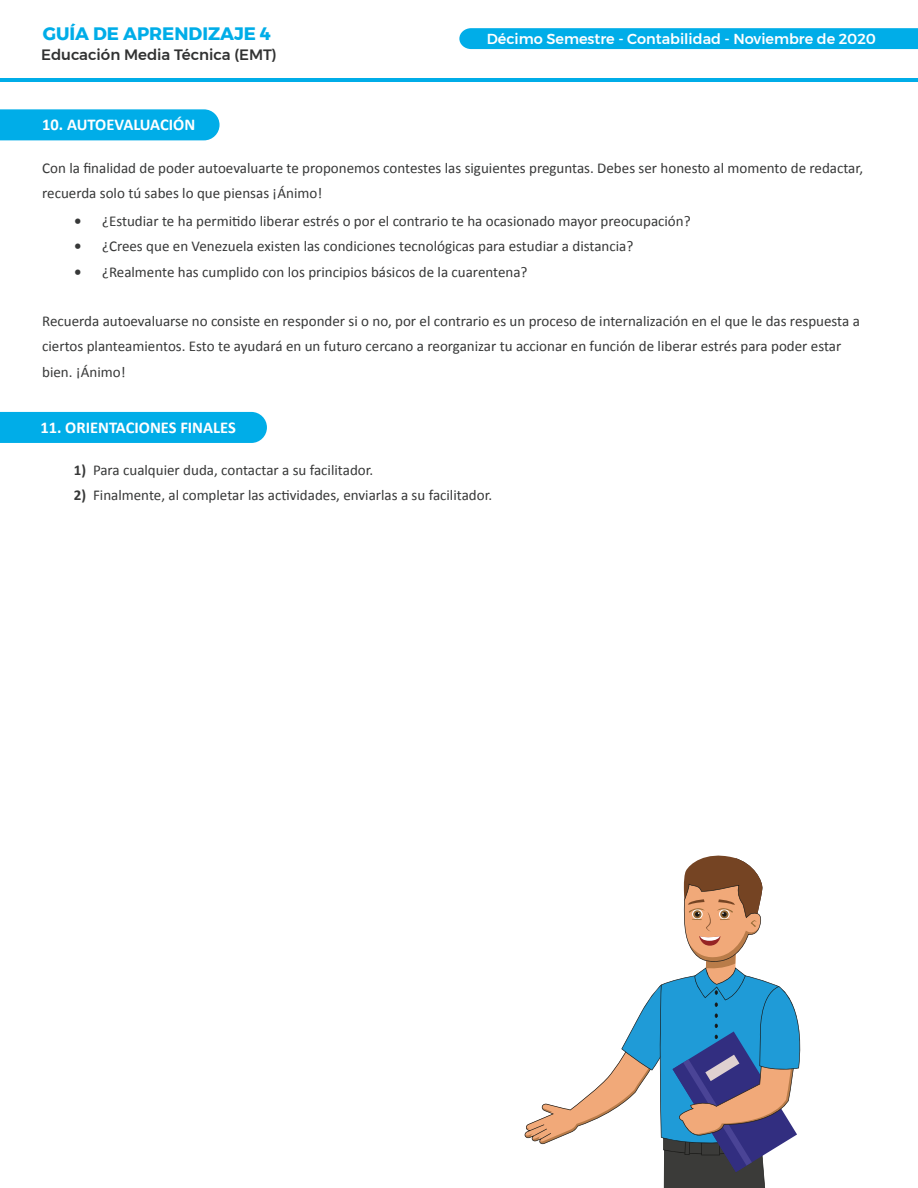
<style>
.page{position:relative;width:918px;height:1188px;background:#fff}
.page>*{position:absolute;margin:0;border:0;box-sizing:border-box;transform-origin:0 0}
.t1{font:700 18px "Montserrat";color:#00ade8}
.t2{font:700 16.5px "Calibri";color:#fff}
.t3{font:15px/25.5px "Calibri";color:#373838}
.t4{font:500 15px "Montserrat";color:#313232}
.t5{font:700 15px "Calibri";color:#373838}
.t6{font:500 14.4px "Montserrat";color:#fff}
.s1{font-weight:700}
</style>
<div class="page">
<div style="left:0;top:412px;width:267px;height:31px;background:#00ade8"></div>
<div style="left:0;top:109px;width:220px;height:31px;background:#00ade8"></div>
<hr style="left:0;top:78px;width:918px;height:3px;background:#00ade8">
<div style="left:459px;top:28px;width:459px;height:21px;background:#00ade8"></div>
<svg style="left:524px;top:855px;width:277px;height:333px"></svg>
<p class="t1" style="left:43px;top:23px;width:230px">GUÍA DE APRENDIZAJE 4</p>
<p class="t6" style="left:487px;top:31px;width:391px">Décimo Semestre - Contabilidad - Noviembre de 2020</p>
<p class="t4" style="left:41px;top:47px;width:237px">Educación Media Técnica (EMT)</p>
<p class="t2" style="left:42px;top:117px;width:155px">10. AUTOEVALUACIÓN</p>
<p class="t3" style="left:42px;top:155px;width:822px">Con la finalidad de poder autoevaluarte te proponemos contestes las siguientes preguntas. Debes ser honesto al momento de redactar, recuerda solo tú sabes lo que piensas ¡Ánimo!</p>
<p class="t5" style="left:74px;top:214px;width:9px">ï</p>
<p class="t3" style="left:102px;top:208px;width:590px">¿Estudiar te ha permitido liberar estrés o por el contrario te ha ocasionado mayor preocupación?</p>
<p class="t5" style="left:74px;top:239px;width:9px">ï</p>
<p class="t3" style="left:102px;top:234px;width:533px">¿Crees que en Venezuela existen las condiciones tecnológicas para estudiar a distancia?</p>
<p class="t5" style="left:74px;top:265px;width:9px">ï</p>
<p class="t3" style="left:102px;top:259px;width:427px">¿Realmente has cumplido con los principios básicos de la cuarentena?</p>
<p class="t3" style="left:42px;top:308px;width:819px">Recuerda autoevaluarse no consiste en responder si o no, por el contrario es un proceso de internalización en el que le das respuesta a ciertos planteamientos. Esto te ayudará en un futuro cercano a reorganizar tu accionar en función de liberar estrés para poder estar bien. ¡Ánimo!</p>
<p class="t2" style="left:40px;top:419px;width:197px">11. ORIENTACIONES FINALES</p>
<p class="t3" style="left:74px;top:457px;width:301px"><span class="s1">1)</span> Para cualquier duda, contactar a su facilitador.</p>
<p class="t3" style="left:74px;top:482px;width:420px"><span class="s1">2)</span> Finalmente, al completar las actividades, enviarlas a su facilitador.</p>
</div>
